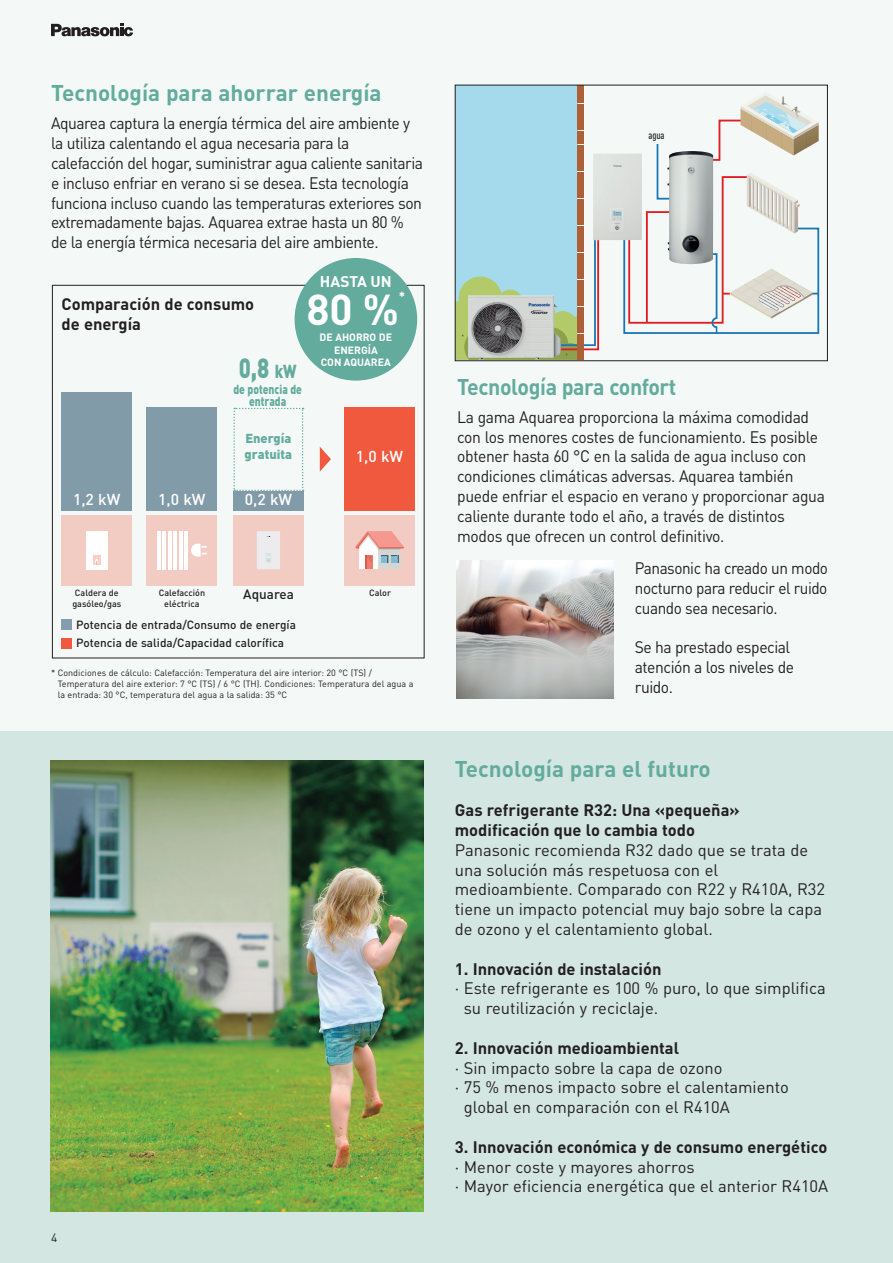
<style>
.page{position:relative;width:893px;height:1263px;background:#f4f9f7}
.page>*{position:absolute;margin:0;border:0;box-sizing:border-box;transform-origin:0 0}
.t1{font:700 42.6px "DIN Pro";color:#fff}
.t2{font:900 27.45px "DIN Pro";color:#63ac9d;scale:.8 1}
.t3{font:700 22.5px "DIN Pro";color:#63ac9d}
.t4{font:700 22.5px "DIN Pro";letter-spacing:-.02em;color:#63ac9d;scale:.95 1}
.t5{font:16.5px/19.8px "DIN Pro";letter-spacing:-.02em;color:#231f20;scale:.95 1}
.t6{font:16.5px/19.8px "DIN Pro";color:#231f20}
.t7{font:700 16.5px/19.8px "DIN Pro";color:#231f20}
.t8{font:16.5px/19.8px "DIN Pro";letter-spacing:-.02em;color:#231f20;text-align:justify;scale:.93 1}
.t9{font:500 15.6px "DIN Pro";color:#fff}
.t10{font:700 15.45px "DIN Pro";color:#fff}
.t11{font:500 13.5px "DIN Pro";color:#231f20}
.t12{font:700 13.05px "DIN Pro";color:#fff}
.t13{font:900 12.9px/12px "DIN Pro";color:#63ac9d;text-align:center;scale:.8 1}
.t14{font:900 12.9px/15.5px "DIN Pro";color:#63ac9d}
.t15{font:12px "DIN Pro";color:#231f20}
.t16{font:500 11.85px/18.5px "DIN Pro";color:#231f20}
.t17{font:700 10.5px/12.6px "DIN Pro";color:#fff;text-align:center}
.t18{font:500 condensed 10.5px "DIN Pro";color:#231f20}
.t19{font:9px/10.8px "DIN Pro";color:#231f20}
.t20{font:500 9px/10.8px "DIN Pro";color:#231f20;text-align:center}
.s1{font-size:18.6px}
</style>
<div class="page">
<div style="left:455px;top:85px;width:122px;height:275px;background:#a5daec"></div>
<svg style="left:577px;top:157px;width:7px;height:55px"></svg>
<svg style="left:457px;top:238px;width:143px;height:121px"></svg>
<div style="left:577px;top:320px;width:7px;height:13px;background:#ad6038"></div>
<div style="left:577px;top:145px;width:7px;height:12px;background:#ad6038"></div>
<div style="left:577px;top:158px;width:7px;height:13px;background:#ad6038"></div>
<div style="left:577px;top:172px;width:7px;height:12px;background:#ad6038"></div>
<div style="left:577px;top:185px;width:7px;height:13px;background:#ad6038"></div>
<div style="left:577px;top:199px;width:7px;height:12px;background:#ad6038"></div>
<div style="left:577px;top:212px;width:7px;height:13px;background:#ad6038"></div>
<div style="left:577px;top:226px;width:7px;height:12px;background:#ad6038"></div>
<div style="left:577px;top:239px;width:7px;height:13px;background:#ad6038"></div>
<div style="left:577px;top:253px;width:7px;height:12px;background:#ad6038"></div>
<div style="left:577px;top:266px;width:7px;height:13px;background:#ad6038"></div>
<div style="left:577px;top:280px;width:7px;height:12px;background:#ad6038"></div>
<div style="left:577px;top:293px;width:7px;height:13px;background:#ad6038"></div>
<svg style="left:577px;top:87px;width:7px;height:2px"></svg>
<div style="left:577px;top:90px;width:7px;height:13px;background:#ad6038"></div>
<div style="left:577px;top:104px;width:7px;height:12px;background:#ad6038"></div>
<div style="left:577px;top:117px;width:7px;height:13px;background:#ad6038"></div>
<div style="left:577px;top:131px;width:7px;height:12px;background:#ad6038"></div>
<div style="left:577px;top:307px;width:7px;height:12px;background:#ad6038"></div>
<div style="left:577px;top:334px;width:7px;height:12px;background:#ad6038"></div>
<div style="left:577px;top:347px;width:7px;height:13px;background:#ad6038"></div>
<img style="left:468px;top:295px;width:93px;height:64px">
<svg style="left:623px;top:92px;width:197px;height:242px"></svg>
<img style="left:667px;top:151px;width:46px;height:113px">
<img style="left:593px;top:154px;width:49px;height:86px">
<div style="left:455px;top:85px;width:373px;height:276px;border:1px solid #231f20"></div>
<svg style="left:51px;top:24px;width:82px;height:12px"></svg>
<div style="left:0;top:731px;width:893px;height:532px;background:#d3e6e2"></div>
<img style="left:51px;top:760px;width:372px;height:452px">
<div style="left:233px;top:515px;width:71px;height:70px;background:#f2ccc3"></div>
<div style="left:147px;top:515px;width:70px;height:70px;background:#f2ccc3"></div>
<div style="left:62px;top:515px;width:70px;height:70px;background:#f2ccc3"></div>
<div style="left:147px;top:407px;width:70px;height:104px;background:#829ba8"></div>
<hr style="left:157px;top:531px;width:4px;height:38px;background:#fff">
<hr style="left:163px;top:531px;width:3px;height:38px;background:#fff">
<hr style="left:168px;top:531px;width:4px;height:38px;background:#fff">
<hr style="left:174px;top:531px;width:3px;height:38px;background:#fff">
<hr style="left:179px;top:531px;width:4px;height:38px;background:#fff">
<hr style="left:185px;top:531px;width:3px;height:38px;background:#fff">
<svg style="left:191px;top:544px;width:16px;height:12px"></svg>
<div style="left:62px;top:392px;width:70px;height:119px;background:#829ba8"></div>
<div style="left:86px;top:531px;width:21px;height:38px;background:#fff"></div>
<svg style="left:93px;top:556px;width:7px;height:9px"></svg>
<svg style="left:95px;top:558px;width:3px;height:7px"></svg>
<svg style="left:320px;top:447px;width:11px;height:25px"></svg>
<div style="left:344px;top:407px;width:71px;height:104px;background:#f0593e"></div>
<div style="left:344px;top:515px;width:71px;height:70px;background:#f2ccc3"></div>
<svg style="left:355px;top:531px;width:49px;height:38px"></svg>
<div style="left:233px;top:491px;width:71px;height:20px;background:#829ba8"></div>
<svg style="left:257px;top:531px;width:23px;height:38px"></svg>
<div style="left:62px;top:619px;width:10px;height:10px;background:#869dab"></div>
<div style="left:62px;top:638px;width:10px;height:10px;background:#f0593f"></div>
<svg style="left:233px;top:408px;width:71px;height:83px"></svg>
<div style="left:295px;top:258px;width:122px;height:123px;background:#63ac9d;border-radius:50%"></div>
<img style="left:457px;top:560px;width:157px;height:139px">
<h3 class="t3" style="left:51px;top:74px;width:332px">Tecnología para ahorrar energía</h3>
<p class="t5" style="left:51px;top:112px;width:393px">Aquarea captura la energía térmica del aire ambiente y la utiliza calentando el agua necesaria para la calefacción del hogar, suministrar agua caliente sanitaria e incluso enfriar en verano si se desea. Esta tecnología funciona incluso cuando las temperaturas exteriores son extremadamente bajas. Aquarea extrae hasta un 80 % de la energía térmica necesaria del aire ambiente.</p>
<p class="t10" style="left:320px;top:269px;width:73px">HASTA UN</p>
<h1 class="t1" style="left:306px;top:274px;width:94px">80 %</h1>
<p class="t12" style="left:399px;top:286px;width:8px">*</p>
<p class="t7" style="left:62px;top:292px;width:194px">Comparación de consumo de energía</p>
<h2 class="t2" style="left:239px;top:345px;width:74px">0,8 <span class="s1">kW</span></h2>
<p class="t13" style="left:233px;top:381px;width:87px">de potencia de entrada</p>
<p class="t14" style="left:245px;top:429px;width:49px">Energía gratuita</p>
<p class="t17" style="left:320px;top:330px;width:74px">DE AHORRO DE<br>ENERGÍA<br>CON AQUAREA</p>
<p class="t9" style="left:356px;top:443px;width:49px">1,0 kW</p>
<p class="t9" style="left:73px;top:487px;width:49px">1,2 kW</p>
<p class="t9" style="left:158px;top:487px;width:49px">1,0 kW</p>
<p class="t9" style="left:245px;top:487px;width:49px">0,2 kW</p>
<p class="t20" style="left:159px;top:587px;width:48px">Calefacción eléctrica</p>
<p class="t20" style="left:75px;top:587px;width:45px">Caldera de</p>
<p class="t11" style="left:243px;top:584px;width:52px">Aquarea</p>
<p class="t20" style="left:369px;top:587px;width:23px">Calor</p>
<p class="t20" style="left:72px;top:597px;width:51px">gasóleo/gas</p>
<p class="t16" style="left:76px;top:614px;width:221px">Potencia de entrada/Consumo de energía<br>Potencia de salida/Capacidad calorífica</p>
<p class="t19" style="left:58px;top:667px;width:357px;text-indent:-7px">* Condiciones de cálculo: Calefacción: Temperatura del aire interior: 20 °C (TS) /<br>Temperatura del aire exterior: 7 °C (TS) / 6 °C (TH). Condiciones: Temperatura del agua a la entrada: 30 °C, temperatura del agua a la salida: 35 °C</p>
<p class="t15" style="left:51px;top:1228px;width:8px">4</p>
<p class="t18" style="left:648px;top:128px;width:18px">agua</p>
<h3 class="t4" style="left:457px;top:368px;width:232px">Tecnología para confort</h3>
<p class="t5" style="left:457px;top:405px;width:389px">La gama Aquarea proporciona la máxima comodidad con los menores costes de funcionamiento. Es posible obtener hasta 60 °C en la salida de agua incluso con condiciones climáticas adversas. Aquarea también puede enfriar el espacio en verano y proporcionar agua caliente durante todo el año, a través de distintos modos que ofrecen un control definitivo.</p>
<p class="t8" style="left:635px;top:557px;width:209px">Panasonic ha creado un modo nocturno para reducir el ruido cuando sea necesario.</p>
<p class="t5" style="left:635px;top:636px;width:169px">Se ha prestado especial atención a los niveles de ruido.</p>
<h3 class="t3" style="left:455px;top:750px;width:257px">Tecnología para el futuro</h3>
<p class="t7" style="left:455px;top:798px;width:287px">Gas refrigerante R32: Una «pequeña» modificación que lo cambia todo</p>
<p class="t6" style="left:455px;top:838px;width:372px">Panasonic recomienda R32 dado que se trata de una solución más respetuosa con el medioambiente. Comparado con R22 y R410A, R32 tiene un impacto potencial muy bajo sobre la capa de ozono y el calentamiento global.</p>
<p class="t7" style="left:455px;top:957px;width:208px">1. Innovación de instalación</p>
<p class="t6" style="left:464px;top:977px;width:363px;text-indent:-9px">· Este refrigerante es 100 % puro, lo que simplifica su reutilización y reciclaje.</p>
<p class="t7" style="left:455px;top:1036px;width:226px">2. Innovación medioambiental</p>
<p class="t6" style="left:455px;top:1056px;width:269px">· Sin impacto sobre la capa de ozono</p>
<p class="t6" style="left:455px;top:1076px;width:336px">· 75 % menos impacto sobre el calentamiento</p>
<p class="t6" style="left:464px;top:1096px;width:268px">global en comparación con el R410A</p>
<p class="t7" style="left:455px;top:1135px;width:374px">3. Innovación económica y de consumo energético</p>
<p class="t6" style="left:455px;top:1155px;width:375px">· Menor coste y mayores ahorros<br>· Mayor eficiencia energética que el anterior R410A</p>
</div>
